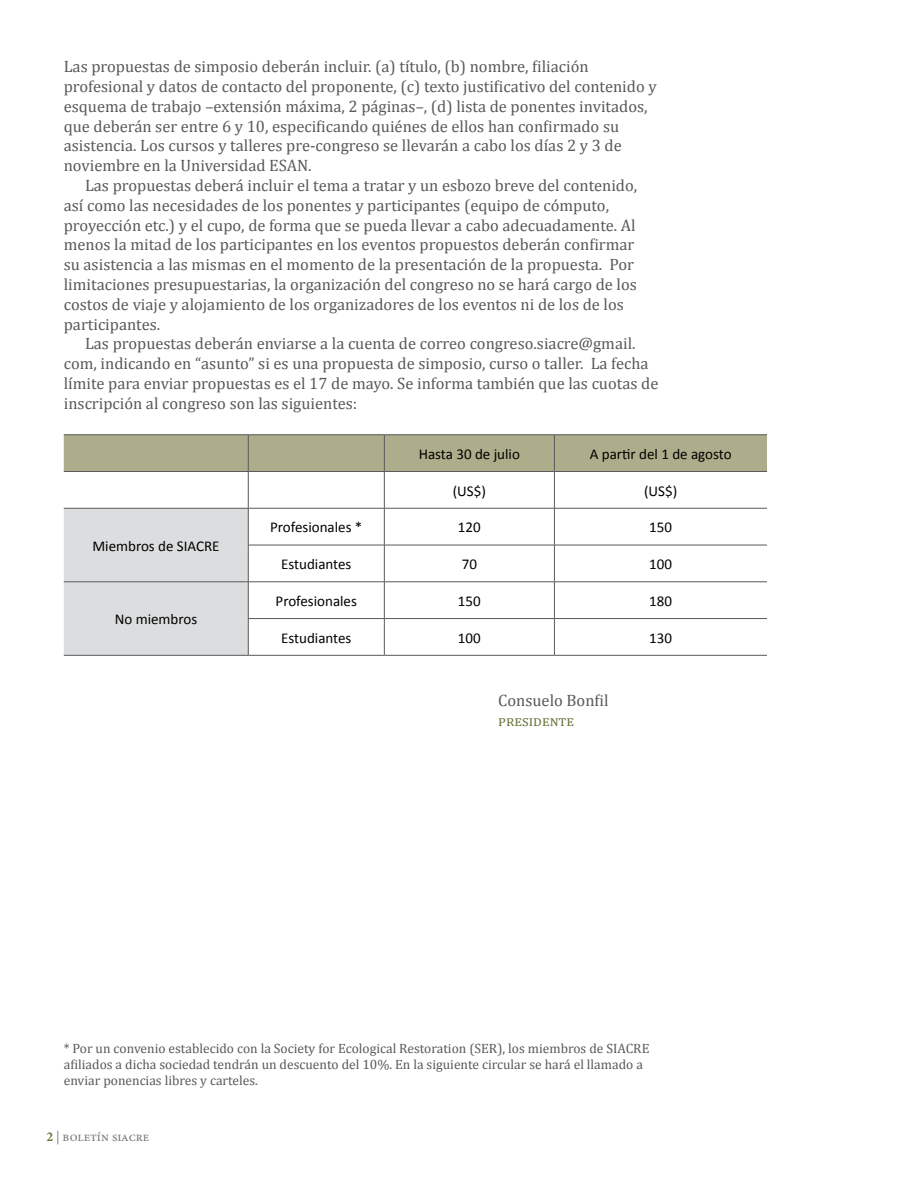
<style>
.page{position:relative;width:918px;height:1188px;background:#fff}
.page>*{position:absolute;margin:0;border:0;box-sizing:border-box;transform-origin:0 0}
.t1{font:16.5px/19.8px "Cambria";color:#58595b}
.t2{font:15px "Calibri";color:#000}
.t3{font:15px "Cambria";color:#6a7840}
.t4{font:13.5px/16.2px "Cambria";color:#58595b}
.t5{font:13.5px "Minion Pro";letter-spacing:-.005em;color:#77787b}
.s1{font-weight:700;color:#6a7840}
</style>
<div class="page">
<div style="left:64px;top:435px;width:703px;height:36px;background:#adad8b"></div>
<div style="left:64px;top:509px;width:184px;height:146px;background:#dcddde"></div>
<hr style="left:64px;top:434px;width:184px;height:1px;background:#58595b">
<hr style="left:248px;top:434px;width:136px;height:1px;background:#58595b">
<hr style="left:248px;top:435px;width:1px;height:36px;background:#58595b">
<hr style="left:384px;top:434px;width:170px;height:1px;background:#58595b">
<hr style="left:384px;top:435px;width:1px;height:36px;background:#58595b">
<hr style="left:554px;top:434px;width:213px;height:1px;background:#58595b">
<hr style="left:554px;top:435px;width:1px;height:36px;background:#58595b">
<hr style="left:64px;top:471px;width:184px;height:1px;background:#58595b">
<hr style="left:248px;top:471px;width:136px;height:1px;background:#58595b">
<hr style="left:248px;top:472px;width:1px;height:36px;background:#58595b">
<hr style="left:384px;top:471px;width:170px;height:1px;background:#58595b">
<hr style="left:384px;top:472px;width:1px;height:36px;background:#58595b">
<hr style="left:554px;top:471px;width:213px;height:1px;background:#58595b">
<hr style="left:554px;top:472px;width:1px;height:36px;background:#58595b">
<hr style="left:64px;top:508px;width:184px;height:1px;background:#58595b">
<hr style="left:248px;top:508px;width:136px;height:1px;background:#58595b">
<hr style="left:248px;top:508px;width:1px;height:37px;background:#58595b">
<hr style="left:384px;top:508px;width:170px;height:1px;background:#58595b">
<hr style="left:384px;top:508px;width:1px;height:37px;background:#58595b">
<hr style="left:554px;top:508px;width:213px;height:1px;background:#58595b">
<hr style="left:554px;top:508px;width:1px;height:37px;background:#58595b">
<hr style="left:248px;top:545px;width:136px;height:1px;background:#58595b">
<hr style="left:248px;top:545px;width:1px;height:37px;background:#58595b">
<hr style="left:384px;top:545px;width:170px;height:1px;background:#58595b">
<hr style="left:384px;top:545px;width:1px;height:37px;background:#58595b">
<hr style="left:554px;top:545px;width:213px;height:1px;background:#58595b">
<hr style="left:554px;top:545px;width:1px;height:37px;background:#58595b">
<hr style="left:64px;top:582px;width:184px;height:1px;background:#58595b">
<hr style="left:248px;top:582px;width:136px;height:1px;background:#58595b">
<hr style="left:248px;top:582px;width:1px;height:36px;background:#58595b">
<hr style="left:384px;top:582px;width:170px;height:1px;background:#58595b">
<hr style="left:384px;top:582px;width:1px;height:36px;background:#58595b">
<hr style="left:554px;top:582px;width:213px;height:1px;background:#58595b">
<hr style="left:554px;top:582px;width:1px;height:36px;background:#58595b">
<hr style="left:248px;top:618px;width:136px;height:1px;background:#58595b">
<hr style="left:248px;top:619px;width:1px;height:36px;background:#58595b">
<hr style="left:384px;top:618px;width:170px;height:1px;background:#58595b">
<hr style="left:384px;top:619px;width:1px;height:36px;background:#58595b">
<hr style="left:554px;top:618px;width:213px;height:1px;background:#58595b">
<hr style="left:554px;top:619px;width:1px;height:36px;background:#58595b">
<hr style="left:64px;top:655px;width:184px;height:1px;background:#58595b">
<hr style="left:248px;top:655px;width:136px;height:1px;background:#58595b">
<hr style="left:384px;top:655px;width:170px;height:1px;background:#58595b">
<hr style="left:554px;top:655px;width:213px;height:1px;background:#58595b">
<p class="t1" style="left:64px;top:57px;width:595px">Las propuestas de simposio deberán incluir. (a) título, (b) nombre, filiación profesional y datos de contacto del proponente, (c) texto justificativo del contenido y esquema de trabajo –extensión máxima, 2 páginas–, (d) lista de ponentes invitados, que deberán ser entre 6 y 10, especificando quiénes de ellos han confirmado su asistencia. Los cursos y talleres pre-congreso se llevarán a cabo los días 2 y 3 de noviembre en la Universidad ESAN.</p>
<p class="t1" style="left:64px;top:175px;width:575px;text-indent:21px">Las propuestas deberá incluir el tema a tratar y un esbozo breve del contenido, así como las necesidades de los ponentes y participantes (equipo de cómputo, proyección etc.) y el cupo, de forma que se pueda llevar a cabo adecuadamente. Al menos la mitad de los participantes en los eventos propuestos deberán confirmar su asistencia a las mismas en el momento de la presentación de la propuesta. Por limitaciones presupuestarias, la organización del congreso no se hará cargo de los costos de viaje y alojamiento de los organizadores de los eventos ni de los de los participantes.</p>
<p class="t1" style="left:64px;top:334px;width:596px;text-indent:21px">Las propuestas deberán enviarse a la cuenta de correo congreso.siacre@gmail. com, indicando en “asunto” si es una propuesta de simposio, curso o taller. La fecha límite para enviar propuestas es el 17 de mayo. Se informa también que las cuotas de inscripción al congreso son las siguientes:</p>
<p class="t2" style="left:419px;top:443px;width:103px">Hasta 30 de julio</p>
<p class="t2" style="left:590px;top:443px;width:143px">A partir del 1 de agosto</p>
<p class="t2" style="left:453px;top:480px;width:35px">(US$)</p>
<p class="t2" style="left:644px;top:480px;width:35px">(US$)</p>
<p class="t2" style="left:92px;top:535px;width:129px">Miembros de SIACRE</p>
<p class="t2" style="left:115px;top:609px;width:84px">No miembros</p>
<p class="t2" style="left:270px;top:517px;width:94px">Profesionales *</p>
<p class="t2" style="left:458px;top:517px;width:24px">120</p>
<p class="t2" style="left:649px;top:517px;width:24px">150</p>
<p class="t2" style="left:281px;top:554px;width:72px">Estudiantes</p>
<p class="t2" style="left:462px;top:554px;width:17px">70</p>
<p class="t2" style="left:649px;top:554px;width:24px">100</p>
<p class="t2" style="left:276px;top:590px;width:83px">Profesionales</p>
<p class="t2" style="left:458px;top:590px;width:24px">150</p>
<p class="t2" style="left:649px;top:590px;width:24px">180</p>
<p class="t2" style="left:281px;top:627px;width:72px">Estudiantes</p>
<p class="t2" style="left:458px;top:627px;width:24px">100</p>
<p class="t2" style="left:649px;top:627px;width:24px">130</p>
<p class="t1" style="left:498px;top:690px;width:112px">Consuelo Bonfil</p>
<p class="t3" style="left:498px;top:712px;width:78px">presidente</p>
<p class="t4" style="left:64px;top:1040px;width:587px">* Por un convenio establecido con la Society for Ecological Restoration (SER), los miembros de SIACRE afiliados a dicha sociedad tendrán un descuento del 10%. En la siguiente circular se hará el llamado a enviar ponencias libres y carteles.</p>
<p class="t5" style="left:46px;top:1128px;width:105px"><span class="s1">2</span> | boletín siacre</p>
</div>
